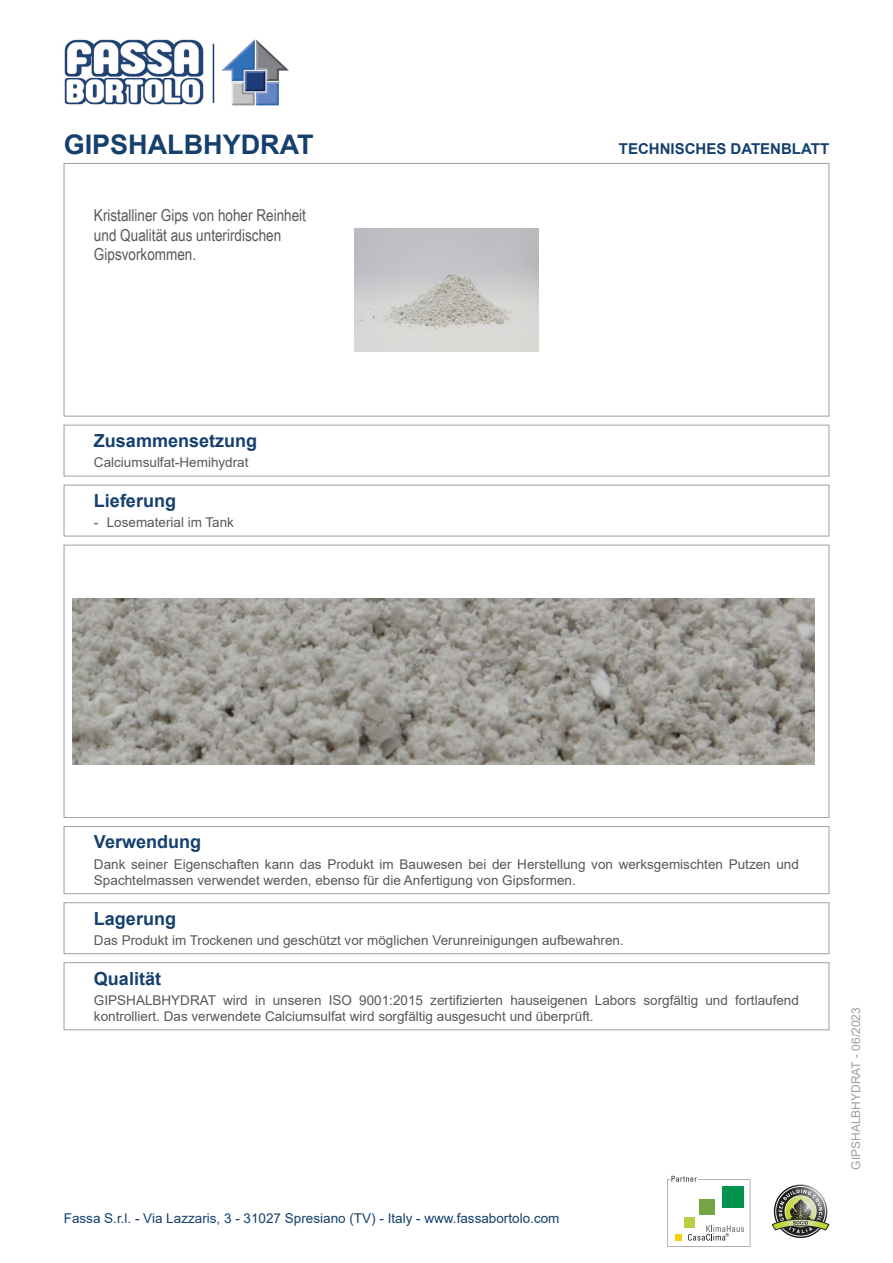
<style>
.page{position:relative;width:893px;height:1263px;background:#fff}
.page>*{position:absolute;margin:0;border:0;box-sizing:border-box;transform-origin:0 0}
.Sottotitolo{font:700 27px "Arial";color:#15406e}
.Titolo{font:700 18px "Arial";color:#15406e}
.Descrizione{font:16.5px/19.8px "Arial Narrow";color:#57585a}
.Scheda_Tecnica{font:700 15px "Arial";color:#15406e}
.Qualita{font:13.5px/16.2px "Arial";color:#57585a}
.Impiego{font:13.5px/16.2px "Arial";color:#57585a}
.Conservazione{font:13.5px "Arial";color:#57585a}
.t1{font:13.5px "Arial";color:#15406e}
.Composizione{font:13.5px "Arial";color:#57585a}
.t2{font:12px "Arial";color:#9ba1a4}
</style>
<div class="page">
<img style="left:354px;top:228px;width:185px;height:123px">
<div style="left:64px;top:163px;width:765px;height:253px;border:1px solid #9ba1a4"></div>
<div style="left:64px;top:425px;width:765px;height:51px;border:1px solid #9ba1a4"></div>
<div style="left:64px;top:485px;width:765px;height:51px;border:1px solid #9ba1a4"></div>
<img style="left:73px;top:598px;width:741px;height:166px">
<div style="left:64px;top:826px;width:765px;height:68px;border:1px solid #9ba1a4"></div>
<div style="left:64px;top:902px;width:765px;height:52px;border:1px solid #9ba1a4"></div>
<div style="left:64px;top:962px;width:765px;height:68px;border:1px solid #9ba1a4"></div>
<svg style="left:667px;top:1176px;width:83px;height:71px"></svg>
<svg style="left:772px;top:1186px;width:57px;height:50px"></svg>
<img style="left:64px;top:39px;width:140px;height:66px">
<hr style="left:213px;top:44px;width:1px;height:59px;background:#15406e">
<img style="left:221px;top:39px;width:68px;height:67px">
<p class="Sottotitolo" style="left:64px;top:126px;width:252px">GIPSHALBHYDRAT</p>
<p class="Scheda_Tecnica" style="left:619px;top:138px;width:212px">TECHNISCHES DATENBLATT</p>
<p class="Descrizione" style="left:94px;top:205px;width:214px">Kristalliner Gips von hoher Reinheit und Qualität aus unterirdischen<br>Gipsvorkommen.</p>
<p class="Titolo" style="left:94px;top:428px;width:165px">Zusammensetzung</p>
<p class="Composizione" style="left:94px;top:453px;width:156px">Calciumsulfat-Hemihydrat</p>
<p class="Titolo" style="left:94px;top:488px;width:84px">Lieferung</p>
<p class="Qualita" style="left:94px;top:514px;width:142px">- Losematerial im Tank</p>
<p class="Titolo" style="left:94px;top:829px;width:109px">Verwendung</p>
<p class="Impiego" style="left:94px;top:856px;width:706px">Dank seiner Eigenschaften kann das Produkt im Bauwesen bei der Herstellung von werksgemischten Putzen und<br>Spachtelmassen verwendet werden, ebenso für die Anfertigung von Gipsformen.</p>
<p class="Titolo" style="left:94px;top:905px;width:84px">Lagerung</p>
<p class="Conservazione" style="left:94px;top:931px;width:531px">Das Produkt im Trockenen und geschützt vor möglichen Verunreinigungen aufbewahren.</p>
<p class="Titolo" style="left:94px;top:965px;width:69px">Qualität</p>
<p class="Qualita" style="left:94px;top:992px;width:706px">GIPSHALBHYDRAT wird in unseren ISO 9001:2015 zertifizierten hauseigenen Labors sorgfältig und fortlaufend kontrolliert. Das verwendete Calciumsulfat wird sorgfältig ausgesucht und überprüft.</p>
<p class="t1" style="left:64px;top:1208px;width:497px">Fassa S.r.l. - Via Lazzaris, 3 - 31027 Spresiano (TV) - Italy - www.fassabortolo.com</p>
<p class="t2" style="left:848px;top:1170px;width:164px;rotate:-90deg">GIPSHALBHYDRAT - 06/2023</p>
</div>
